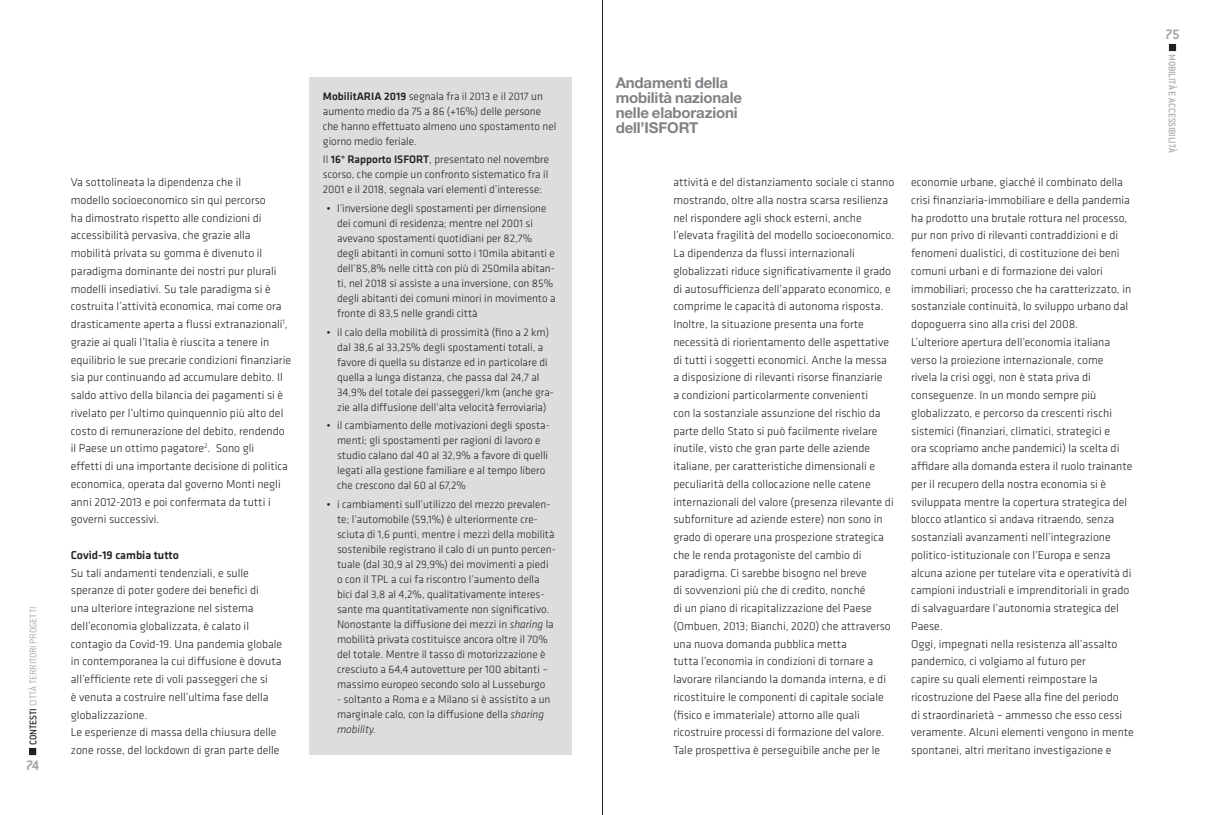
<style>
.page{position:relative;width:1205px;height:815px;background:#fff}
.page>*{position:absolute;margin:0;border:0;box-sizing:border-box;transform-origin:0 0}
.Dida___Citazioni_pic{font:700 15px/15px "Helvetica Neue LT Pro";letter-spacing:-.01em;color:#808285}
.t1{font:700 15px "Conduit ITC";color:#a8a9ad}
.t2{font:300 11.88px/17.8px "Klavika";color:#231f20}
.t3{font:500 11.88px "Klavika";color:#231f20}
.t4{font:300 11.25px/15px "Klavika";color:#231f20}
.t5{font:300 10.62px "Conduit ITC";letter-spacing:-.01em;color:#a8a9ad}
.t6{font:500 10.62px "Conduit ITC";letter-spacing:-.015em;color:#a8a9ad}
.s1{font-weight:500;color:#231f20}
.s2{font-weight:500}
.s3{font-style:italic}
</style>
<div class="page">
<div style="left:29px;top:748px;width:7px;height:7px;border:1px solid #231f20"></div>
<div style="left:1169px;top:44px;width:7px;height:7px;border:1px solid #231f20"></div>
<hr style="left:602px;top:0;width:1px;height:815px;background:#231f20">
<div style="left:309px;top:77px;width:262px;height:678px;background:#dcdddf"></div>
<p class="t5" style="left:27px;top:745px;width:140px;rotate:-90deg"><span class="s1">CONTESTI</span> CITTÀ TERRITORI PROGETTI</p>
<p class="t1" style="left:26px;top:756px;width:15px">74</p>
<p class="t2" style="left:71px;top:173px;width:222px">Va sottolineata la dipendenza che il<br>modello socioeconomico sin qui percorso<br>ha dimostrato rispetto alle condizioni di accessibilità pervasiva, che grazie alla mobilità privata su gomma è divenuto il paradigma dominante dei nostri pur plurali modelli insediativi. Su tale paradigma si è costruita l’attività economica, mai come ora drasticamente aperta a flussi extranazionali<sup>1</sup>, grazie ai quali l’Italia è riuscita a tenere in equilibrio le sue precarie condizioni finanziarie sia pur continuando ad accumulare debito. Il saldo attivo della bilancia dei pagamenti si è rivelato per l’ultimo quinquennio più alto del costo di remunerazione del debito, rendendo il Paese un ottimo pagatore<sup>2</sup>. Sono gli<br>effetti di una importante decisione di politica economica, operata dal governo Monti negli anni 2012-2013 e poi confermata da tutti i governi successivi.</p>
<p class="t3" style="left:71px;top:548px;width:110px">Covid-19 cambia tutto</p>
<p class="t2" style="left:71px;top:564px;width:213px">Su tali andamenti tendenziali, e sulle speranze di poter godere dei benefici di<br>una ulteriore integrazione nel sistema dell’economia globalizzata, è calato il contagio da Covid-19. Una pandemia globale in contemporanea la cui diffusione è dovuta all’efficiente rete di voli passeggeri che si<br>è venuta a costruire nell’ultima fase della globalizzazione.</p>
<p class="t2" style="left:71px;top:724px;width:210px">Le esperienze di massa della chiusura delle zone rosse, del lockdown di gran parte delle</p>
<p class="t4" style="left:323px;top:89px;width:235px"><span class="s2">MobilitARIA 2019</span> segnala fra il 2013 e il 2017 un aumento medio da 75 a 86 (+16%) delle persone che hanno effettuato almeno uno spostamento nel giorno medio feriale.</p>
<p class="t4" style="left:323px;top:152px;width:228px;text-align:justify">Il <span class="s2">16° Rapporto ISFORT</span>, presentato nel novembre scorso, che compie un confronto sistematico fra il 2001 e il 2018, segnala vari elementi d’interesse:</p>
<p class="t4" style="left:337px;top:201px;width:220px;text-indent:-11px">• l’inversione degli spostamenti per dimensione dei comuni di residenza; mentre nel 2001 si avevano spostamenti quotidiani per 82,7% degli abitanti in comuni sotto i 10mila abitanti e dell’85,8% nelle città con più di 250mila abitan&shy;ti, nel 2018 si assiste a una inversione, con 85% degli abitanti dei comuni minori in movimento a fronte di 83,5 nelle grandi città</p>
<p class="t4" style="left:337px;top:324px;width:218px;text-indent:-11px">• il calo della mobilità di prossimità (fino a 2 km) dal 38,6 al 33,25% degli spostamenti totali, a favore di quella su distanze ed in particolare di quella a lunga distanza, che passa dal 24,7 al 34,9% del totale dei passeggeri/km (anche gra&shy;zie alla diffusione dell’alta velocità ferroviaria)</p>
<p class="t4" style="left:337px;top:418px;width:214px;text-indent:-11px">• il cambiamento delle motivazioni degli sposta&shy;menti; gli spostamenti per ragioni di lavoro e studio calano dal 40 al 32,9% a favore di quelli legati alla gestione familiare e al tempo libero che crescono dal 60 al 67,2%</p>
<p class="t4" style="left:337px;top:497px;width:220px;text-indent:-11px">• i cambiamenti sull’utilizzo del mezzo prevalen&shy;te; l’automobile (59,1%) è ulteriormente cre&shy;sciuta di 1,6 punti, mentre i mezzi della mobilità sostenibile registrano il calo di un punto percen&shy;tuale (dal 30,9 al 29,9%) dei movimenti a piedi o con il TPL a cui fa riscontro l’aumento della bici dal 3,8 al 4,2%, qualitativamente interes&shy;sante ma quantitativamente non significativo.<br>Nonostante la diffusione dei mezzi in <span class="s3">sharing</span> la mobilità privata costituisce ancora oltre il 70% del totale. Mentre il tasso di motorizzazione è cresciuto a 64,4 autovetture per 100 abitanti – massimo europeo secondo solo al Lusseburgo</p>
<p class="t4" style="left:337px;top:692px;width:215px">- soltanto a Roma e a Milano si è assistito a un marginale calo, con la diffusione della <span class="s3">sharing mobility.</span></p>
<p class="Dida___Citazioni_pic" style="left:616px;top:75px;width:128px">Andamenti della mobilità nazionale nelle elaborazioni dell’ISFORT</p>
<p class="t2" style="left:673px;top:173px;width:222px">attività e del distanziamento sociale ci stanno mostrando, oltre alla nostra scarsa resilienza nel rispondere agli shock esterni, anche l’elevata fragilità del modello socioeconomico.<br>La dipendenza da flussi internazionali globalizzati riduce significativamente il grado di autosufficienza dell’apparato economico, e comprime le capacità di autonoma risposta.<br>Inoltre, la situazione presenta una forte necessità di riorientamento delle aspettative di tutti i soggetti economici. Anche la messa a disposizione di rilevanti risorse finanziarie<br>a condizioni particolarmente convenienti<br>con la sostanziale assunzione del rischio da parte dello Stato si può facilmente rivelare inutile, visto che gran parte delle aziende italiane, per caratteristiche dimensionali e peculiarità della collocazione nelle catene internazionali del valore (presenza rilevante di subforniture ad aziende estere) non sono in grado di operare una prospezione strategica che le renda protagoniste del cambio di paradigma. Ci sarebbe bisogno nel breve<br>di sovvenzioni più che di credito, nonché<br>di un piano di ricapitalizzazione del Paese (Ombuen, 2013; Bianchi, 2020) che attraverso una nuova domanda pubblica metta<br>tutta l’economia in condizioni di tornare a lavorare rilanciando la domanda interna, e di ricostituire le componenti di capitale sociale (fisico e immateriale) attorno alle quali ricostruire processi di formazione del valore.<br>Tale prospettiva è perseguibile anche per le</p>
<p class="t2" style="left:911px;top:173px;width:221px">economie urbane, giacché il combinato della crisi finanziaria-immobiliare e della pandemia ha prodotto una brutale rottura nel processo, pur non privo di rilevanti contraddizioni e di fenomeni dualistici, di costituzione dei beni comuni urbani e di formazione dei valori immobiliari; processo che ha caratterizzato, in sostanziale continuità, lo sviluppo urbano dal dopoguerra sino alla crisi del 2008.</p>
<p class="t2" style="left:911px;top:333px;width:223px">L’ulteriore apertura dell’economia italiana verso la proiezione internazionale, come<br>rivela la crisi oggi, non è stata priva di conseguenze. In un mondo sempre più globalizzato, e percorso da crescenti rischi sistemici (finanziari, climatici, strategici e<br>ora scopriamo anche pandemici) la scelta di affidare alla domanda estera il ruolo trainante per il recupero della nostra economia si è sviluppata mentre la copertura strategica del blocco atlantico si andava ritraendo, senza sostanziali avanzamenti nell’integrazione politico-istituzionale con l’Europa e senza alcuna azione per tutelare vita e operatività di campioni industriali e imprenditoriali in grado di salvaguardare l’autonomia strategica del Paese.</p>
<p class="t2" style="left:911px;top:635px;width:224px">Oggi, impegnati nella resistenza all’assalto pandemico, ci volgiamo al futuro per<br>capire su quali elementi reimpostare la ricostruzione del Paese alla fine del periodo<br>di straordinarietà – ammesso che esso cessi veramente. Alcuni elementi vengono in mente spontanei, altri meritano investigazione e</p>
<p class="t1" style="left:1165px;top:25px;width:16px">75</p>
<p class="t6" style="left:1178px;top:54px;width:100px;rotate:90deg">MOBILITÀ E ACCESSIBILITÀ</p>
</div>
